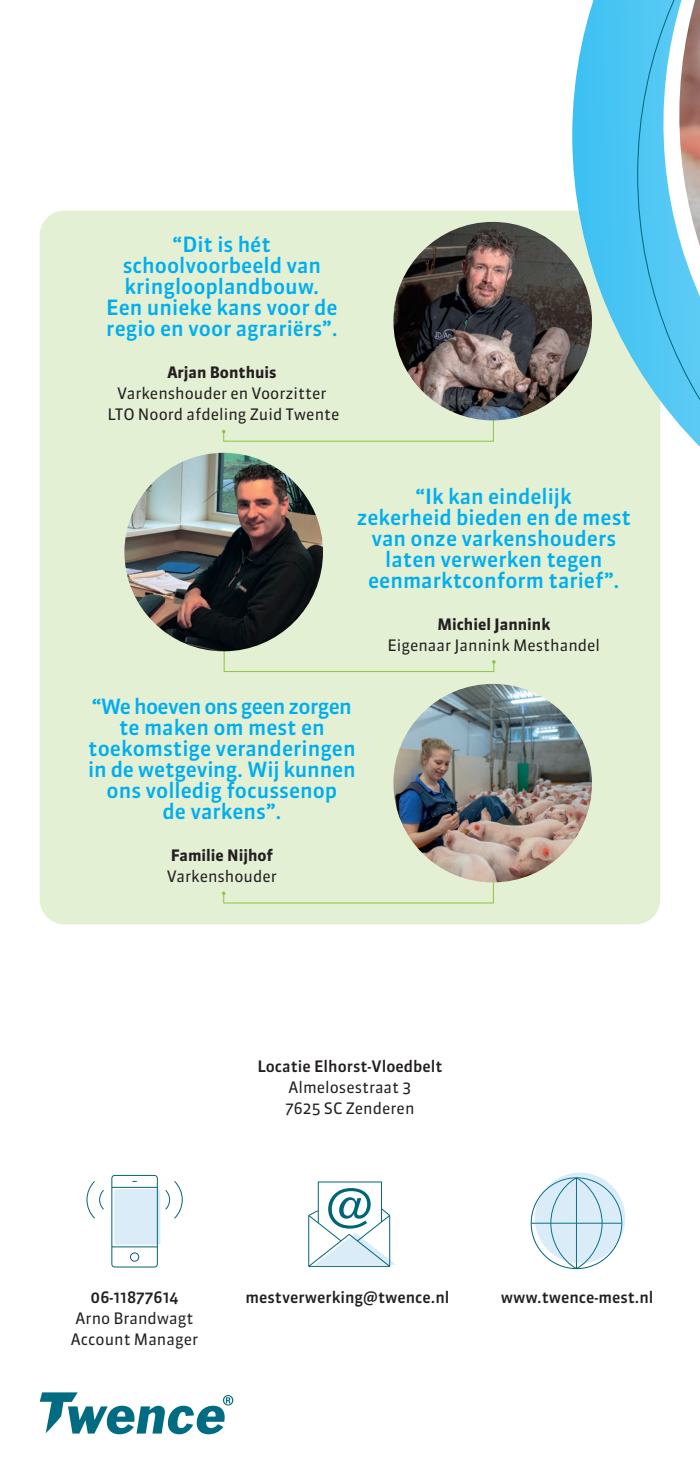
<style>
.page{position:relative;width:700px;height:1474px;background:#fff}
.page>*{position:absolute;margin:0;border:0;box-sizing:border-box;transform-origin:0 0}
.t1{font:500 21px/21px "Sanuk OT";color:#00aeef;text-align:center}
.t2{font:500 21px/21px "Sanuk OT";letter-spacing:-.03em;color:#00aeef;text-align:center}
.t3{font:15.75px/21px "Sanuk OT";color:#231f20;text-align:center}
.t4{font:500 15.75px "Sanuk OT";color:#231f20}
.t5{font:700 15.75px "Sanuk OT";color:#231f20}
</style>
<div class="page">
<div style="left:40px;top:210px;width:620px;height:714px;background:#e4f0d4;border-radius:25px"></div>
<svg style="left:572px;top:0;width:30px;height:381px;fill:#42c2f2"></svg>
<svg style="left:602px;top:0;width:97px;height:614px"></svg>
<svg style="left:308px;top:1181px;width:88px;height:86px"></svg>
<div style="left:111px;top:1174px;width:47px;height:93px;border:1px solid #016579;border-radius:3px"></div>
<div style="left:130px;top:1252px;width:9px;height:9px;border:1px solid #016579;border-radius:50%"></div>
<hr style="left:112px;top:1246px;width:45px;height:1px;background:#016579">
<svg style="left:112px;top:1175px;width:71px;height:69px"></svg>
<svg style="left:86px;top:1181px;width:18px;height:38px"></svg>
<svg style="left:532px;top:1195px;width:78px;height:73px"></svg>
<hr style="left:531px;top:1222px;width:90px;height:1px;background:#016579">
<hr style="left:576px;top:1177px;width:1px;height:91px;background:#016579">
<svg style="left:534px;top:1172px;width:91px;height:91px;background:#cae2ee"></svg>
<svg style="left:222px;top:399px;width:272px;height:43px"></svg>
<svg style="left:222px;top:861px;width:272px;height:42px"></svg>
<svg style="left:223px;top:628px;width:272px;height:44px"></svg>
<svg style="left:40px;top:1392px;width:193px;height:42px"></svg>
<img style="left:393px;top:684px;width:199px;height:198px;border-radius:99px">
<img style="left:393px;top:222px;width:199px;height:198px;border-radius:99px">
<img style="left:124px;top:453px;width:199px;height:198px;border-radius:99px">
<p class="t1" style="left:173px;top:234px;width:99px">“Dit is hét</p>
<p class="t1" style="left:123px;top:255px;width:200px">schoolvoorbeeld van</p>
<p class="t1" style="left:125px;top:276px;width:196px">kringlooplandbouw.</p>
<p class="t1" style="left:106px;top:297px;width:233px">Een unieke kans voor de</p>
<p class="t1" style="left:106px;top:318px;width:233px">regio en voor agrariërs”.</p>
<p class="t5" style="left:167px;top:363px;width:111px">Arjan Bonthuis</p>
<p class="t3" style="left:108px;top:383px;width:233px">Varkenshouder en Voorzitter<br>LTO Noord afdeling Zuid Twente</p>
<p class="t1" style="left:416px;top:486px;width:157px">“Ik kan eindelijk</p>
<p class="t1" style="left:356px;top:507px;width:276px">zekerheid bieden en de mest van onze varkenshouders laten verwerken tegen eenmarktconform tarief”.</p>
<p class="t5" style="left:437px;top:615px;width:114px">Michiel Jannink</p>
<p class="t3" style="left:387px;top:635px;width:214px">Eigenaar Jannink Mesthandel</p>
<p class="t2" style="left:92px;top:696px;width:261px">“We hoeven ons geen zorgen te maken om mest en</p>
<p class="t1" style="left:88px;top:738px;width:269px">toekomstige veranderingen in de wetgeving. Wij kunnen ons volledig focussenop<br>de varkens”.</p>
<p class="t5" style="left:171px;top:846px;width:104px">Familie Nijhof</p>
<p class="t3" style="left:167px;top:866px;width:111px">Varkenshouder</p>
<p class="t4" style="left:257px;top:1056px;width:187px">Locatie Elhorst-Vloedbelt</p>
<p class="t3" style="left:288px;top:1076px;width:124px">Almelosestraat 3</p>
<p class="t3" style="left:285px;top:1097px;width:130px">7625 SC Zenderen</p>
<p class="t4" style="left:91px;top:1287px;width:89px">06-11877614</p>
<p class="t4" style="left:245px;top:1287px;width:205px">mestverwerking@twence.nl</p>
<p class="t3" style="left:76px;top:1307px;width:119px">Arno Brandwagt</p>
<p class="t3" style="left:71px;top:1328px;width:129px">Account Manager</p>
<p class="t4" style="left:500px;top:1287px;width:154px">www.twence-mest.nl</p>
</div>
